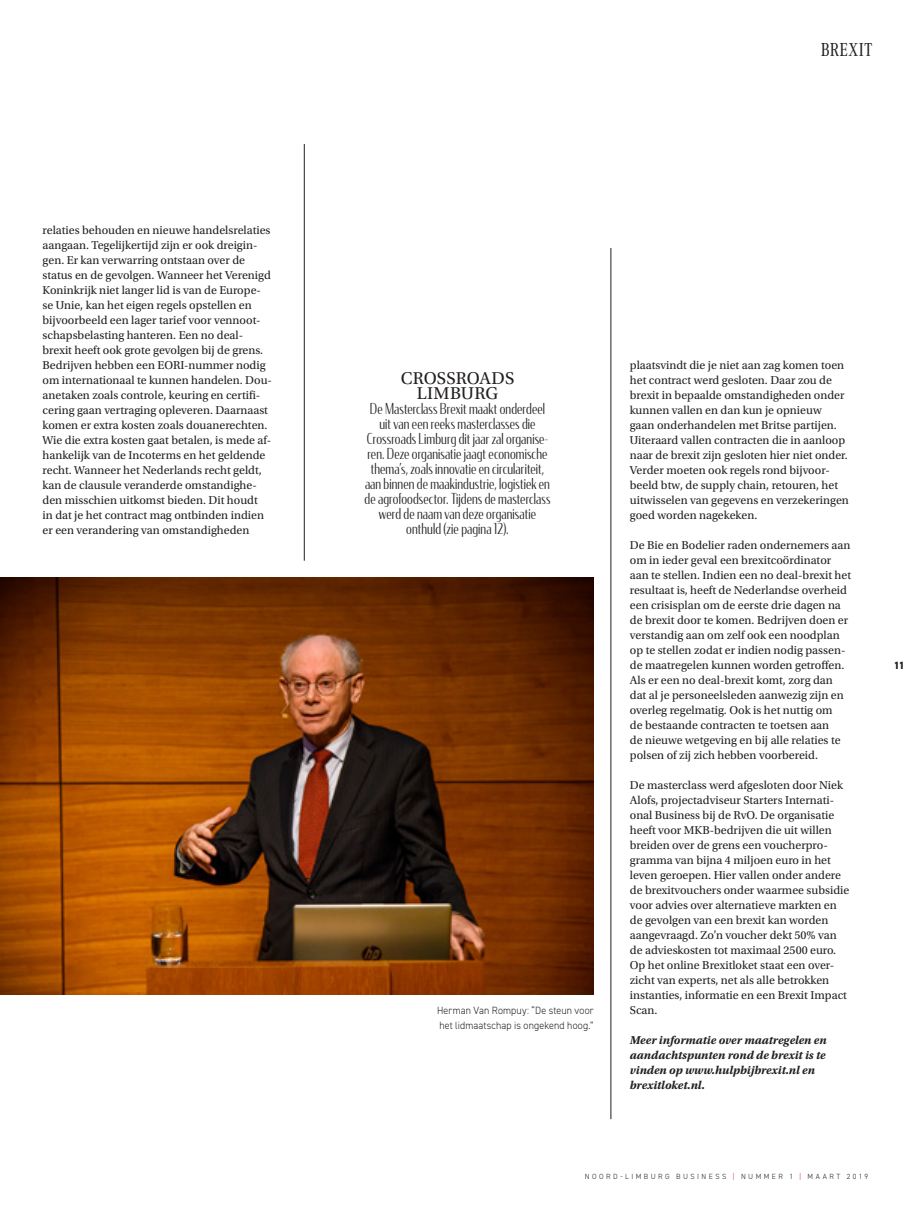
<style>
.page{position:relative;width:915px;height:1212px;background:#fff}
.page>*{position:absolute;margin:0;border:0;box-sizing:border-box;transform-origin:0 0}
.t1{font:19.5px "Corporate A Cond Pro";letter-spacing:.01em;color:#231f20}
.kop_kader{font:18px/15px "Utopia Std";letter-spacing:.01em;color:#231f20;text-align:center}
.kadertekst_condor{font:300 15px/15px "Condor Cond";letter-spacing:.01em;color:#231f20;text-align:center;scale:.95 1}
.platte_tekst{font:12px/15px "Utopia Std";color:#231f20}
.platte_tekst-2{font:italic 700 12px/15px "Utopia Std";color:#231f20}
.fotbijschrift_dinn{font:300 10.5px/15px "DIN2014";letter-spacing:.01em;color:#231f20;scale:.95 1}
.t2{font:800 10.5px "DIN2014";color:#231f20}
.t3{font:300 7.5px "DIN2014";letter-spacing:.325em;color:#231f20}
.s1{color:#d81c23}
</style>
<div class="page">
<img style="left:0;top:578px;width:593px;height:417px">
<hr style="left:304px;top:144px;width:1px;height:417px;background:#231f20">
<hr style="left:610px;top:248px;width:1px;height:871px;background:#231f20">
<p class="platte_tekst" style="left:43px;top:223px;width:231px">relaties behouden en nieuwe handelsrelaties aangaan. Tegelijkertijd zijn er ook dreigin&shy;gen. Er kan verwarring ontstaan over de status en de gevolgen. Wanneer het Verenigd Koninkrijk niet langer lid is van de Europe&shy;se Unie, kan het eigen regels opstellen en bijvoorbeeld een lager tarief voor vennoot&shy;schapsbelasting hanteren. Een no deal&shy;brexit heeft ook grote gevolgen bij de grens.<br>Bedrijven hebben een EORI-nummer nodig om internationaal te kunnen handelen. Dou&shy;anetaken zoals controle, keuring en certifi&shy;cering gaan vertraging opleveren. Daarnaast komen er extra kosten zoals douanerechten.<br>Wie die extra kosten gaat betalen, is mede af&shy;hankelijk van de Incoterms en het geldende recht. Wanneer het Nederlands recht geldt, kan de clausule veranderde omstandighe&shy;den misschien uitkomst bieden. Dit houdt<br>in dat je het contract mag ontbinden indien er een verandering van omstandigheden</p>
<p class="t1" style="left:820px;top:36px;width:53px">BREXIT</p>
<p class="kop_kader" style="left:400px;top:371px;width:115px">CROSSROADS<br>LIMBURG</p>
<p class="kadertekst_condor" style="left:364px;top:401px;width:197px">De Masterclass Brexit maakt onderdeel uit van een reeks masterclasses die Crossroads Limburg dit jaar zal organise&shy;ren. Deze organisatie jaagt economische thema’s, zoals innovatie en circulariteit, aan binnen de maakindustrie, logistiek en de agrofoodsector. Tijdens de masterclass werd de naam van deze organisatie onthuld (zie pagina 12).</p>
<p class="fotbijschrift_dinn" style="left:437px;top:1003px;width:166px">Herman Van Rompuy: “De steun voor het lidmaatschap is ongekend hoog.”</p>
<p class="platte_tekst" style="left:629px;top:358px;width:220px">plaatsvindt die je niet aan zag komen toen het contract werd gesloten. Daar zou de brexit in bepaalde omstandigheden onder kunnen vallen en dan kun je opnieuw gaan onderhandelen met Britse partijen.<br>Uiteraard vallen contracten die in aanloop naar de brexit zijn gesloten hier niet onder.<br>Verder moeten ook regels rond bijvoor&shy;beeld btw, de supply chain, retouren, het uitwisselen van gegevens en verzekeringen goed worden nagekeken.</p>
<p class="platte_tekst" style="left:629px;top:538px;width:223px">De Bie en Bodelier raden ondernemers aan om in ieder geval een brexitcoördinator aan te stellen. Indien een no deal-brexit het resultaat is, heeft de Nederlandse overheid een crisisplan om de eerste drie dagen na de brexit door te komen. Bedrijven doen er verstandig aan om zelf ook een noodplan op te stellen zodat er indien nodig passen&shy;de maatregelen kunnen worden getroffen.<br>Als er een no deal-brexit komt, zorg dan dat al je personeelsleden aanwezig zijn en overleg regelmatig. Ook is het nuttig om<br>de bestaande contracten te toetsen aan<br>de nieuwe wetgeving en bij alle relaties te polsen of zij zich hebben voorbereid.</p>
<p class="platte_tekst" style="left:629px;top:778px;width:221px">De masterclass werd afgesloten door Niek Alofs, projectadviseur Starters Internati&shy;onal Business bij de RvO. De organisatie heeft voor MKB-bedrijven die uit willen breiden over de grens een voucherpro&shy;gramma van bijna 4 miljoen euro in het leven geroepen. Hier vallen onder andere de brexitvouchers onder waarmee subsidie voor advies over alternatieve markten en de gevolgen van een brexit kan worden aangevraagd. Zo’n voucher dekt 50% van de advieskosten tot maximaal 2500 euro.<br>Op het online Brexitloket staat een over&shy;zicht van experts, net als alle betrokken instanties, informatie en een Brexit Impact Scan.</p>
<p class="platte_tekst-2" style="left:629px;top:1033px;width:198px">Meer informatie over maatregelen en aandachtspunten rond de brexit is te vinden op www.hulpbijbrexit.nl en brexitloket.nl.</p>
<p class="t2" style="left:893px;top:658px;width:12px">11</p>
<p class="t3" style="left:584px;top:1172px;width:285px">NOORD-LIMBURG BUSINESS <span class="s1">|</span> NUMMER 1 <span class="s1">|</span> MAART 2019</p>
</div>
